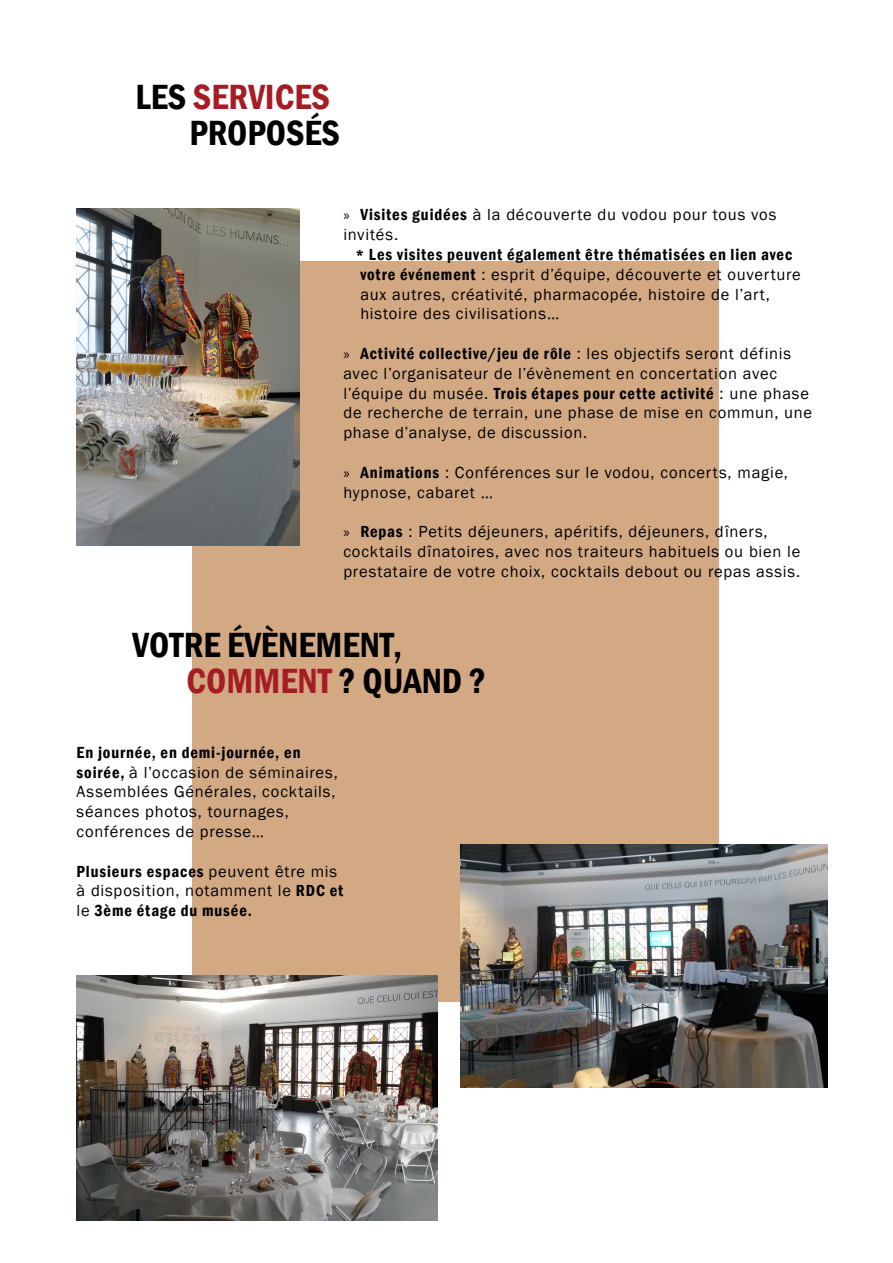
<style>
.page{position:relative;width:893px;height:1263px;background:#fff}
.page>*{position:absolute;margin:0;border:0;box-sizing:border-box;transform-origin:0 0}
.t1{font:600 condensed 36px "Franklin Gothic";color:#a51d24}
.t2{font:600 condensed 36px "Franklin Gothic";color:#000}
.En-têtes_continus_Numéro_de_page{font:16.5px/19.8px "Franklin Gothic";letter-spacing:.045em;color:#000}
.s1{color:#000}
.s2{font-family:"Myriad Pro";font-size:15px}
.s3{font-weight:600;font-stretch:condensed}
.s4{font-weight:600;font-size:15px}
</style>
<div class="page">
<div style="left:192px;top:261px;width:526px;height:741px;background:#d3a984"></div>
<img style="left:461px;top:844px;width:367px;height:244px">
<img style="left:77px;top:208px;width:222px;height:337px">
<img style="left:77px;top:976px;width:361px;height:244px">
<p class="t1" style="left:135px;top:73px;width:196px"><span class="s1">LES</span> SERVICES</p>
<p class="t2" style="left:189px;top:109px;width:152px">PROPOSÉS</p>
<p class="En-têtes_continus_Numéro_de_page" style="left:343px;top:205px;width:434px"><span class="s2">»</span> <span class="s3">Visites guidées</span> à la découverte du vodou pour tous vos invités.</p>
<p class="En-têtes_continus_Numéro_de_page" style="left:356px;top:245px;width:447px"><span class="s4">*</span> <span class="s3">Les visites peuvent également être thématisées en lien avec votre événement</span> : esprit d’équipe, découverte et ouverture aux autres, créativité, pharmacopée, histoire de l’art, histoire des civilisations…</p>
<p class="En-têtes_continus_Numéro_de_page" style="left:343px;top:344px;width:470px"><span class="s2">»</span> <span class="s3">Activité collective/jeu de rôle</span> : les objectifs seront définis avec l’organisateur de l’évènement en concertation avec l’équipe du musée. <span class="s3">Trois étapes pour cette activité</span> : une phase de recherche de terrain, une phase de mise en commun, une phase d’analyse, de discussion.</p>
<p class="En-têtes_continus_Numéro_de_page" style="left:343px;top:463px;width:446px"><span class="s2">»</span> <span class="s3">Animations</span> : Conférences sur le vodou, concerts, magie, hypnose, cabaret …</p>
<p class="En-têtes_continus_Numéro_de_page" style="left:343px;top:522px;width:458px"><span class="s2">»</span> <span class="s3">Repas</span> : Petits déjeuners, apéritifs, déjeuners, dîners, cocktails dînatoires, avec nos traiteurs habituels ou bien le prestataire de votre choix, cocktails debout ou repas assis.</p>
<p class="t2" style="left:132px;top:621px;width:271px">VOTRE ÉVÈNEMENT,</p>
<p class="t1" style="left:186px;top:657px;width:301px">COMMENT <span class="s1">? QUAND ?</span></p>
<p class="En-têtes_continus_Numéro_de_page" style="left:77px;top:743px;width:263px"><span class="s3">En journée, en demi-journée, en soirée,</span> à l’occasion de séminaires,<br>Assemblées Générales, cocktails, séances photos, tournages, conférences de presse…</p>
<p class="En-têtes_continus_Numéro_de_page" style="left:77px;top:861px;width:268px"><span class="s3">Plusieurs espaces</span> peuvent être mis à disposition, notamment le <span class="s3">RDC et </span>le <span class="s3">3ème étage du musée.</span></p>
</div>
